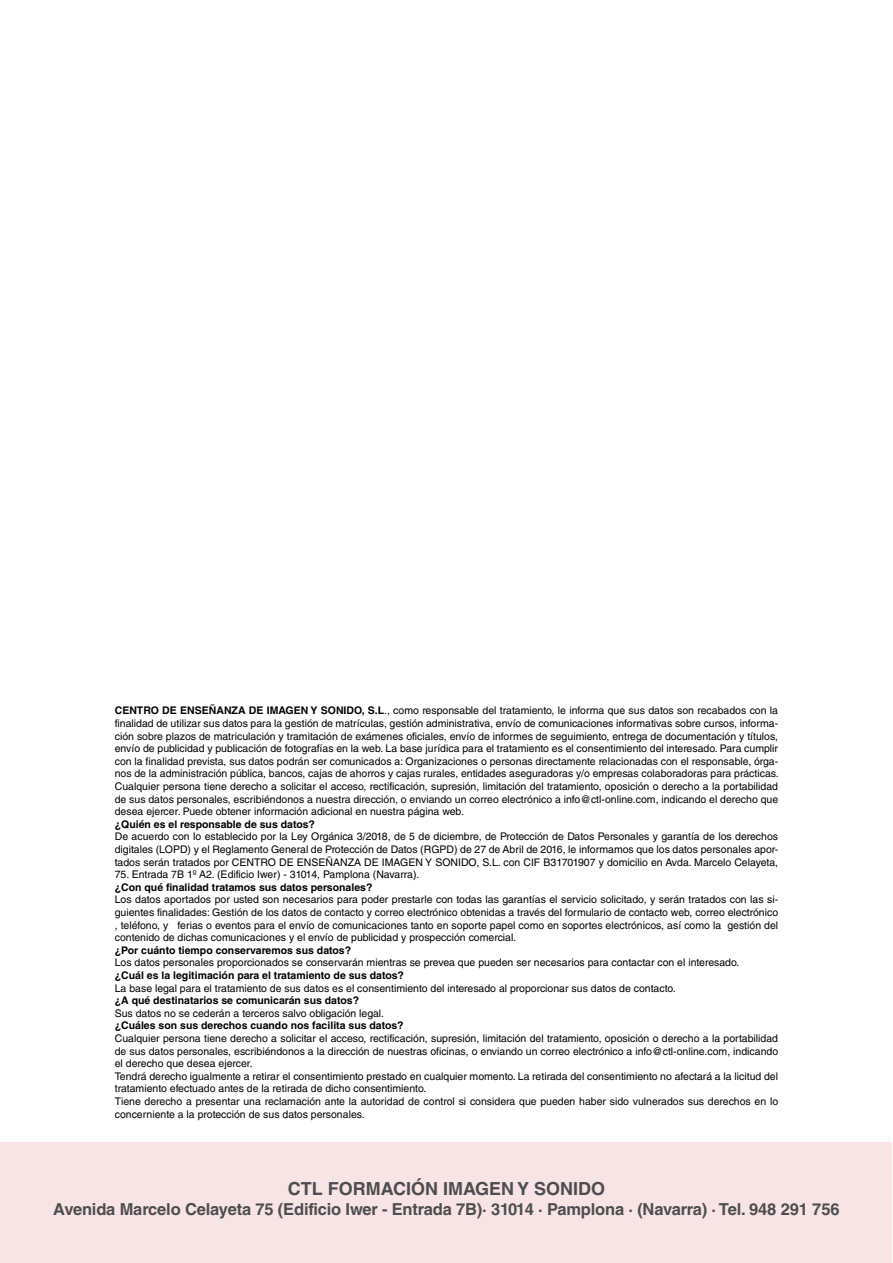
<style>
.page{position:relative;width:893px;height:1263px;background:#fff}
.page>*{position:absolute;margin:0;border:0;box-sizing:border-box;transform-origin:0 0}
.t1{font:700 18px "Helvetica LT Std";color:#4d4d4f}
.t2{font:700 16.5px "Helvetica LT Std";letter-spacing:-.01em;color:#4d4d4f}
.t3{font:10.5px/12.6px "Helvetica LT Std";color:#000;text-align:justify}
.t4{font:700 10.5px "Helvetica LT Std";color:#000}
.s1{font-weight:700}
</style>
<div class="page">
<div style="left:1px;top:1142px;width:891px;height:120px;background:#f9e4e5"></div>
<p class="t3" style="left:115px;top:704px;width:665px"><span class="s1">CENTRO DE ENSEÑANZA DE IMAGEN Y SONIDO, S.L</span>., como responsable del tratamiento, le informa que sus datos son recabados con la finalidad de utilizar sus datos para la gestión de matrículas, gestión administrativa, envío de comunicaciones informativas sobre cursos, informa&shy;ción sobre plazos de matriculación y tramitación de exámenes oficiales, envío de informes de seguimiento, entrega de documentación y títulos, envío de publicidad y publicación de fotografías en la web. La base jurídica para el tratamiento es el consentimiento del interesado. Para cumplir con la finalidad prevista, sus datos podrán ser comunicados a: Organizaciones o personas directamente relacionadas con el responsable, órga&shy;nos de la administración pública, bancos, cajas de ahorros y cajas rurales, entidades aseguradoras y/o empresas colaboradoras para prácticas.<br>Cualquier persona tiene derecho a solicitar el acceso, rectificación, supresión, limitación del tratamiento, oposición o derecho a la portabilidad de sus datos personales, escribiéndonos a nuestra dirección, o enviando un correo electrónico a info@ctl-online.com, indicando el derecho que desea ejercer. Puede obtener información adicional en nuestra página web.</p>
<p class="t4" style="left:115px;top:818px;width:202px">¿Quién es el responsable de sus datos?</p>
<p class="t3" style="left:115px;top:830px;width:665px">De acuerdo con lo establecido por la Ley Orgánica 3/2018, de 5 de diciembre, de Protección de Datos Personales y garantía de los derechos digitales (LOPD) y el Reglamento General de Protección de Datos (RGPD) de 27 de Abril de 2016, le informamos que los datos personales apor&shy;tados serán tratados por CENTRO DE ENSEÑANZA DE IMAGEN Y SONIDO, S.L. con CIF B31701907 y domicilio en Avda. Marcelo Celayeta,</p>
<p class="t3" style="left:115px;top:868px;width:306px">75. Entrada 7B 1º A2. (Edificio Iwer) - 31014, Pamplona (Navarra).</p>
<p class="t4" style="left:115px;top:881px;width:259px">¿Con qué finalidad tratamos sus datos personales?</p>
<p class="t3" style="left:115px;top:893px;width:665px">Los datos aportados por usted son necesarios para poder prestarle con todas las garantías el servicio solicitado, y serán tratados con las si&shy;guientes finalidades: Gestión de los datos de contacto y correo electrónico obtenidas a través del formulario de contacto web, correo electrónico , teléfono, y ferias o eventos para el envío de comunicaciones tanto en soporte papel como en soportes electrónicos, así como la gestión del contenido de dichas comunicaciones y el envío de publicidad y prospección comercial.</p>
<p class="t4" style="left:115px;top:944px;width:238px">¿Por cuánto tiempo conservaremos sus datos?</p>
<p class="t3" style="left:115px;top:956px;width:626px">Los datos personales proporcionados se conservarán mientras se prevea que pueden ser necesarios para contactar con el interesado.</p>
<p class="t4" style="left:115px;top:969px;width:291px">¿Cuál es la legitimación para el tratamiento de sus datos?</p>
<p class="t3" style="left:115px;top:981px;width:562px">La base legal para el tratamiento de sus datos es el consentimiento del interesado al proporcionar sus datos de contacto.</p>
<p class="t4" style="left:115px;top:994px;width:246px">¿A qué destinatarios se comunicarán sus datos?</p>
<p class="t3" style="left:115px;top:1007px;width:271px">Sus datos no se cederán a terceros salvo obligación legal.</p>
<p class="t4" style="left:115px;top:1019px;width:290px">¿Cuáles son sus derechos cuando nos facilita sus datos?</p>
<p class="t3" style="left:115px;top:1032px;width:665px;text-align:left">Cualquier persona tiene derecho a solicitar el acceso, rectificación, supresión, limitación del tratamiento, oposición o derecho a la portabilidad de sus datos personales, escribiéndonos a la dirección de nuestras oficinas, o enviando un correo electrónico a info@ctl-online.com, indicando el derecho que desea ejercer.<br>Tendrá derecho igualmente a retirar el consentimiento prestado en cualquier momento. La retirada del consentimiento no afectará a la licitud del tratamiento efectuado antes de la retirada de dicho consentimiento.<br>Tiene derecho a presentar una reclamación ante la autoridad de control si considera que pueden haber sido vulnerados sus derechos en lo concerniente a la protección de sus datos personales.</p>
<h1 class="t1" style="left:288px;top:1177px;width:319px">CTL FORMACIÓN IMAGEN Y SONIDO</h1>
<h2 class="t2" style="left:53px;top:1198px;width:788px">Avenida Marcelo Celayeta 75 (Edificio Iwer - Entrada 7B)· 31014 · Pamplona · (Navarra) · Tel. 948 291 756</h2>
</div>
